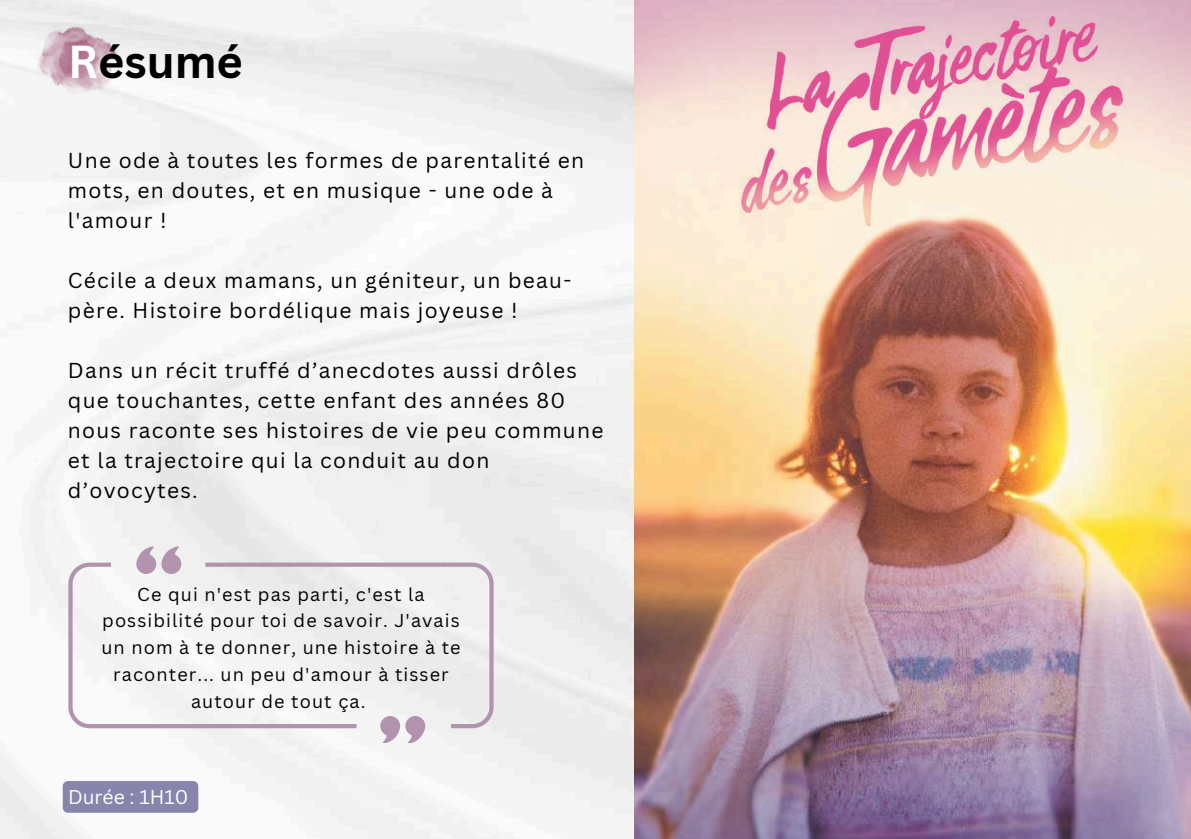
<style>
.page{position:relative;width:1191px;height:839px;background:#fff}
.page>*{position:absolute;margin:0;border:0;box-sizing:border-box;transform-origin:0 0}
.t1{font:700 45px "Canva Sans";color:#000}
.t2{font:21px/30px "Canva Sans";letter-spacing:.06em;color:#000}
.t3{font:19.4px "Canva Sans";color:#fff}
.t4{font:18.2px/26.8px "Canva Sans";letter-spacing:.06em;color:#000;text-align:center}
.s1{color:#fff}
</style>
<div class="page">
<img style="left:37px;top:26px;width:79px;height:69px">
<svg style="left:380px;top:728px;width:45px;height:15px"></svg>
<svg style="left:136px;top:546px;width:45px;height:16px"></svg>
<svg style="left:68px;top:562px;width:137px;height:166px;fill:#f5f5f5"></svg>
<svg style="left:205px;top:562px;width:289px;height:166px;fill:#f0f0f0"></svg>
<div style="left:63px;top:781px;width:135px;height:31px;background:#8885ad;border-radius:5px"></div>
<img style="left:634px;top:0;width:557px;height:838px">
<img style="left:742px;top:17px;width:381px;height:208px">
<h1 class="t1" style="left:68px;top:30px;width:176px"><span class="s1">R</span>ésumé</h1>
<p class="t2" style="left:68px;top:145px;width:518px">Une ode à toutes les formes de parentalité en mots, en doutes, et en musique - une ode à l'amour !</p>
<p class="t2" style="left:68px;top:265px;width:505px">Cécile a deux mamans, un géniteur, un beau&shy;père. Histoire bordélique mais joyeuse !</p>
<p class="t2" style="left:68px;top:355px;width:537px">Dans un récit truffé d’anecdotes aussi drôles que touchantes, cette enfant des années 80 nous raconte ses histoires de vie peu commune et la trajectoire qui la conduit au don d’ovocytes.</p>
<p class="t4" style="left:101px;top:580px;width:361px">Ce qui n'est pas parti, c'est la possibilité pour toi de savoir. J'avais un nom à te donner, une histoire à te raconter... un peu d'amour à tisser autour de tout ça.</p>
<p class="t3" style="left:68px;top:783px;width:122px">Durée : 1H10</p>
</div>
